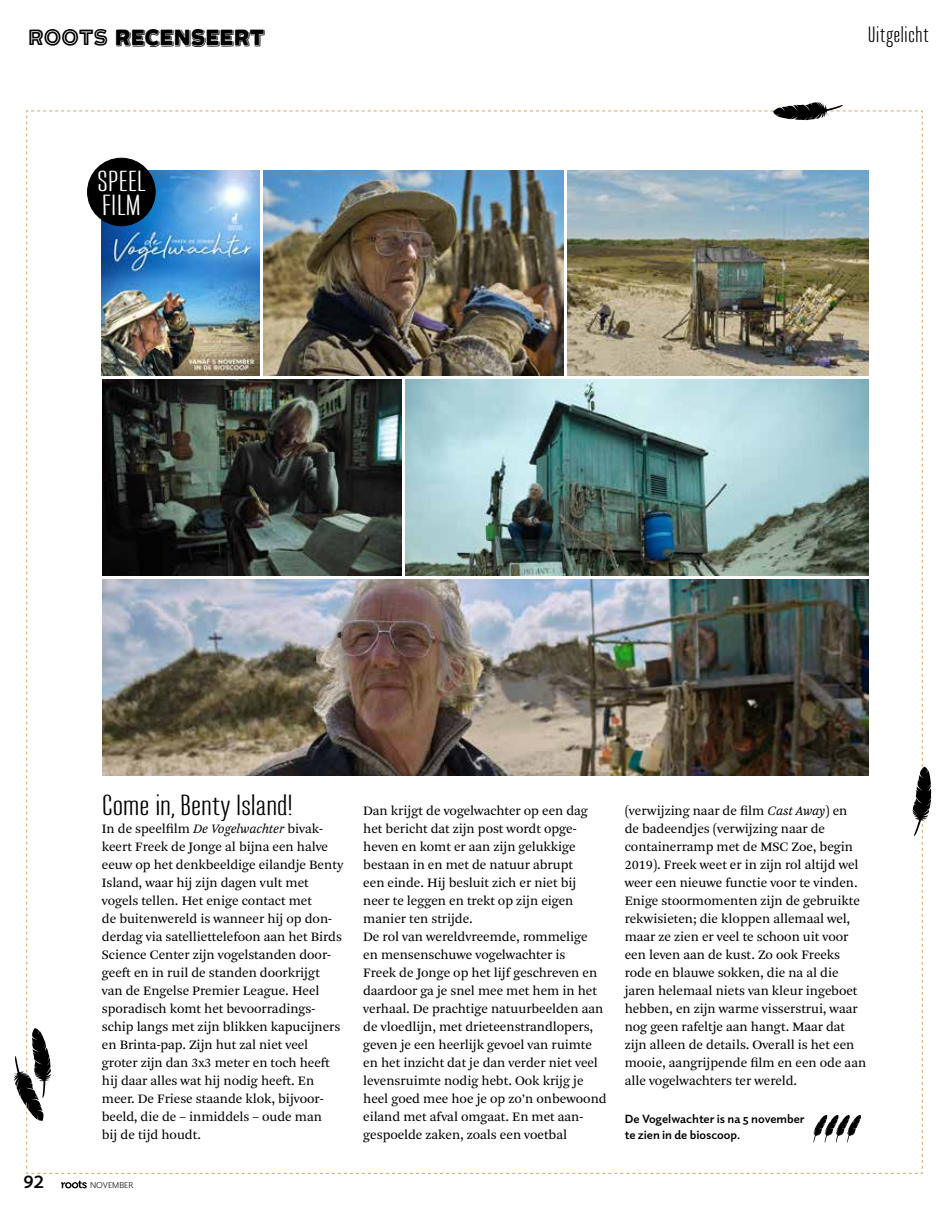
<style>
.page{position:relative;width:949px;height:1212px;background:#fff}
.page>*{position:absolute;margin:0;border:0;box-sizing:border-box;transform-origin:0 0}
.t1{font:28.5px "Hand Gothic";letter-spacing:-.01em;color:#000;scale:1.45 1}
.t2{font:28.5px/24px "Hand Gothic";color:#fff;scale:1.45 1}
.t3{font:24px "Typnic Headline Highlighted";letter-spacing:-.06em;color:#000;scale:.9 1}
.t4{font:21.75px "Hand Gothic";letter-spacing:.01em;color:#000;scale:1.25 1}
.t5{font:700 18px "Elido";color:#000}
.t6{font:13.5px/18px "Arnhem Pro Blond";letter-spacing:-.005em;color:#000}
.t7{font:700 12px/16.5px "Elido";color:#000}
.t8{font:8.55px "Elido";color:#000}
.s1{font-family:"Typnic Headline Inline"}
.s2{font-style:italic}
</style>
<div class="page">
<img style="left:14px;top:102px;width:918px;height:1072px">
<div style="left:87px;top:158px;width:68px;height:68px;background:#000;border-radius:50%"></div>
<div style="left:87px;top:158px;width:68px;height:68px;border:1px solid #000;border-radius:50%"></div>
<svg style="left:61px;top:1181px;width:26px;height:7px"></svg>
<h2 class="t3" style="left:28px;top:24px;width:265px"><span class="s1">ROOTS</span> RECENSEERT</h2>
<h3 class="t4" style="left:867px;top:23px;width:50px">Uitgelicht</h3>
<h1 class="t2" style="left:97px;top:170px;width:35px">SPEEL<br>FILM</h1>
<h1 class="t1" style="left:102px;top:790px;width:133px">Come in, Benty Island!</h1>
<p class="t6" style="left:102px;top:820px;width:243px">In de speelfilm <span class="s2">De Vogelwachter</span> bivak&shy;keert Freek de Jonge al bijna een halve eeuw op het denkbeeldige eilandje Benty Island, waar hij zijn dagen vult met vogels tellen. Het enige contact met<br>de buitenwereld is wanneer hij op don&shy;derdag via satelliettelefoon aan het Birds Science Center zijn vogelstanden door&shy;geeft en in ruil de standen doorkrijgt van de Engelse Premier League. Heel sporadisch komt het bevoorradings&shy;schip langs met zijn blikken kapucijners en Brinta-pap. Zijn hut zal niet veel groter zijn dan 3x3 meter en toch heeft hij daar alles wat hij nodig heeft. En meer. De Friese staande klok, bijvoor&shy;beeld, die de – -inmiddels – oude man<br>bij de tijd houdt.</p>
<h3 class="t5" style="left:23px;top:1170px;width:22px">92</h3>
<p class="t8" style="left:90px;top:1179px;width:45px">NOVEMBER</p>
<p class="t6" style="left:363px;top:802px;width:245px">Dan krijgt de vogelwachter op een dag het bericht dat zijn post wordt opge&shy;heven en komt er aan zijn gelukkige bestaan in en met de natuur abrupt<br>een einde. Hij besluit zich er niet bij<br>neer te leggen en trekt op zijn eigen manier ten strijde.<br>De rol van wereldvreemde, rommelige<br>en mensenschuwe vogelwachter is<br>Freek de Jonge op het lijf geschreven en daardoor ga je snel mee met hem in het verhaal. De prachtige natuurbeelden aan de vloedlijn, met drieteenstrandlopers, geven je een heerlijk gevoel van ruimte en het inzicht dat je dan verder niet veel levensruimte nodig hebt. Ook krijg je heel goed mee hoe je op zo’n onbewoond eiland met afval omgaat. En met aan&shy;gespoelde zaken, zoals een voetbal</p>
<p class="t6" style="left:624px;top:802px;width:243px">(verwijzing naar de film <span class="s2">Cast Away</span>) en<br>de badeendjes (verwijzing naar de containerramp met de MSC Zoe, begin 2019). Freek weet er in zijn rol altijd wel weer een nieuwe functie voor te vinden.<br>Enige stoormomenten zijn de gebruikte rekwisieten; die kloppen allemaal wel, maar ze zien er veel te schoon uit voor een leven aan de kust. Zo ook Freeks rode en blauwe sokken, die na al die jaren helemaal niets van kleur ingeboet hebben, en zijn warme visserstrui, waar nog geen rafeltje aan hangt. Maar dat zijn alleen de details. Overall is het een mooie, aangrijpende film en een ode aan alle vogelwachters ter wereld.</p>
<p class="t7" style="left:624px;top:1110px;width:181px">De Vogelwachter is na 5 november te zien in de bioscoop.</p>
</div>
